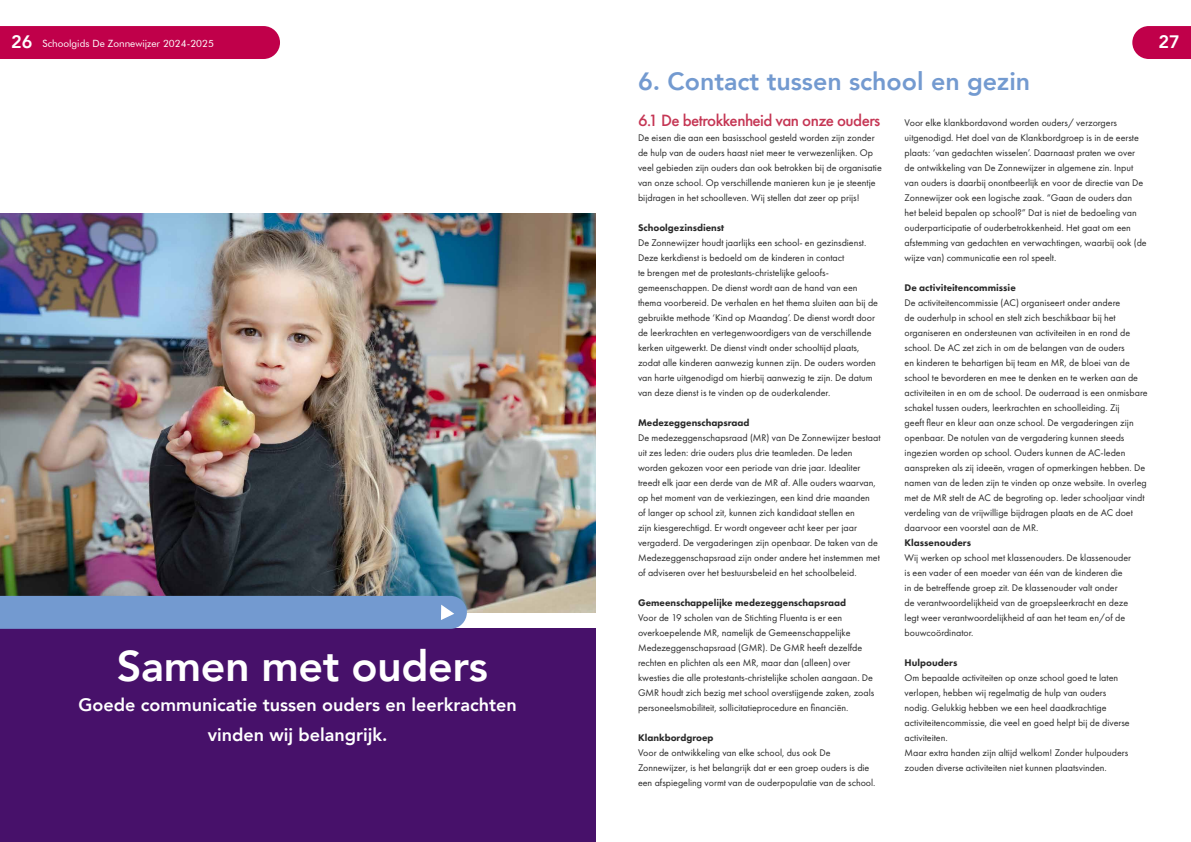
<style>
.page{position:relative;width:1191px;height:842px;background:#fff}
.page>*{position:absolute;margin:0;border:0;box-sizing:border-box;transform-origin:0 0}
.t1{font:800 43px "Avenir";letter-spacing:-.01em;color:#fff}
.t2{font:800 25px "Avenir";color:#739ad0}
.t3{font:800 18px/30px "Avenir";color:#fff;text-align:center}
.t4{font:500 17px "Futura PT";letter-spacing:-.03em;color:#c53654}
.t5{font:10px/15px "Futura PT";color:#292929}
.t6{font:800 10px "Futura PT";color:#292929}
.t7{font:10px "Futura BT";color:#fff}
.s1{font-family:"Avenir";font-weight:800;font-size:18px}
</style>
<div class="page">
<div style="left:0;top:26px;width:280px;height:33px;background:#c0004a"></div>
<svg style="left:1132px;top:26px;width:59px;height:33px"></svg>
<div style="left:0;top:629px;width:595px;height:213px;background:#47116a"></div>
<img style="left:0;top:213px;width:595px;height:399px">
<div style="left:0;top:596px;width:467px;height:33px;background:#739ad0"></div>
<p class="t7" style="left:11px;top:37px;width:204px"><span class="s1">26</span> Schoolgids De Zonnewijzer 2024-2025</p>
<h3 class="t3" style="left:1158px;top:27px;width:23px">27</h3>
<h1 class="t1" style="left:117px;top:633px;width:372px">Samen met ouders</h1>
<h3 class="t3" style="left:78px;top:690px;width:440px">Goede communicatie tussen ouders en leerkrachten vinden wij belangrijk.</h3>
<h2 class="t2" style="left:638px;top:62px;width:394px">6. Contact tussen school en gezin</h2>
<h3 class="t4" style="left:638px;top:110px;width:244px">6.1 De betrokkenheid van onze ouders</h3>
<p class="t5" style="left:638px;top:130px;width:245px">De eisen die aan een basisschool gesteld worden zijn zonder de hulp van de ouders haast niet meer te verwezenlijken. Op veel gebieden zijn ouders dan ook betrokken bij de organisatie van onze school. Op verschillende manieren kun je je steentje bijdragen in het schoolleven. Wij stellen dat zeer op prijs!</p>
<p class="t6" style="left:638px;top:221px;width:88px">Schoolgezinsdienst</p>
<p class="t5" style="left:638px;top:235px;width:241px">De Zonnewijzer houdt jaarlijks een school- en gezinsdienst.<br>Deze kerkdienst is bedoeld om de kinderen in contact<br>te brengen met de protestants-christelijke geloofs&shy;gemeenschappen. De dienst wordt aan de hand van een thema voorbereid. De verhalen en het thema sluiten aan bij de gebruikte methode ‘Kind op Maandag’. De dienst wordt door de leerkrachten en vertegenwoordigers van de verschillende kerken uitgewerkt. De dienst vindt onder schooltijd plaats, zodat alle kinderen aanwezig kunnen zijn. De ouders worden van harte uitgenodigd om hierbij aanwezig te zijn. De datum van deze dienst is te vinden op de ouderkalender.</p>
<p class="t6" style="left:638px;top:416px;width:113px">Medezeggenschapsraad</p>
<p class="t5" style="left:638px;top:430px;width:244px">De medezeggenschapsraad (MR) van De Zonnewijzer bestaat uit zes leden: drie ouders plus drie teamleden. De leden worden gekozen voor een periode van drie jaar. Idealiter treedt elk jaar een derde van de MR af. Alle ouders waarvan, op het moment van de verkiezingen, een kind drie maanden<br>of langer op school zit, kunnen zich kandidaat stellen en<br>zijn kiesgerechtigd. Er wordt ongeveer acht keer per jaar vergaderd. De vergaderingen zijn openbaar. De taken van de Medezeggenschapsraad zijn onder andere het instemmen met of adviseren over het bestuursbeleid en het schoolbeleid.</p>
<p class="t6" style="left:638px;top:596px;width:209px">Gemeenschappelijke medezeggenschapsraad</p>
<p class="t5" style="left:638px;top:610px;width:238px">Voor de 19 scholen van de Stichting Fluenta is er een overkoepelende MR, namelijk de Gemeenschappelijke Medezeggenschapsraad (GMR). De GMR heeft dezelfde rechten en plichten als een MR, maar dan (alleen) over kwesties die alle protestants-christelijke scholen aangaan. De GMR houdt zich bezig met school overstijgende zaken, zoals personeelsmobiliteit, sollicitatieprocedure en financiën.</p>
<p class="t6" style="left:638px;top:731px;width:77px">Klankbordgroep</p>
<p class="t5" style="left:638px;top:745px;width:239px">Voor de ontwikkeling van elke school, dus ook De<br>Zonnewijzer, is het belangrijk dat er een groep ouders is die een afspiegeling vormt van de ouderpopulatie van de school.</p>
<p class="t5" style="left:904px;top:115px;width:244px">Voor elke klankbordavond worden ouders/ verzorgers uitgenodigd. Het doel van de Klankbordgroep is in de eerste plaats: ‘van gedachten wisselen’. Daarnaast praten we over de ontwikkeling van De Zonnewijzer in algemene zin. Input van ouders is daarbij onontbeerlijk en voor de directie van De Zonnewijzer ook een logische zaak. “Gaan de ouders dan<br>het beleid bepalen op school?” Dat is niet de bedoeling van ouderparticipatie of ouderbetrokkenheid. Het gaat om een afstemming van gedachten en verwachtingen, waarbij ook (de wijze van) communicatie een rol speelt.</p>
<p class="t6" style="left:904px;top:281px;width:113px">De activiteitencommissie</p>
<p class="t5" style="left:904px;top:295px;width:244px">De activiteitencommissie (AC) organiseert onder andere<br>de ouderhulp in school en stelt zich beschikbaar bij het organiseren en ondersteunen van activiteiten in en rond de school. De AC zet zich in om de belangen van de ouders<br>en kinderen te behartigen bij team en MR, de bloei van de school te bevorderen en mee te denken en te werken aan de activiteiten in en om de school. De ouderraad is een onmisbare schakel tussen ouders, leerkrachten en schoolleiding. Zij<br>geeft fleur en kleur aan onze school. De vergaderingen zijn openbaar. De notulen van de vergadering kunnen steeds ingezien worden op school. Ouders kunnen de AC-leden aanspreken als zij ideeën, vragen of opmerkingen hebben. De namen van de leden zijn te vinden op onze website. In overleg met de MR stelt de AC de begroting op. Ieder schooljaar vindt verdeling van de vrijwillige bijdragen plaats en de AC doet daarvoor een voorstel aan de MR.</p>
<p class="t6" style="left:904px;top:536px;width:68px">Klassenouders</p>
<p class="t5" style="left:904px;top:550px;width:228px">Wij werken op school met klassenouders. De klassenouder is een vader of een moeder van één van de kinderen die in de betreffende groep zit. De klassenouder valt onder<br>de verantwoordelijkheid van de groepsleerkracht en deze legt weer verantwoordelijkheid af aan het team en/of de bouwcoördinator.</p>
<p class="t6" style="left:904px;top:656px;width:54px">Hulpouders</p>
<p class="t5" style="left:904px;top:670px;width:227px">Om bepaalde activiteiten op onze school goed te laten verlopen, hebben wij regelmatig de hulp van ouders nodig. Gelukkig hebben we een heel daadkrachtige activiteitencommissie, die veel en goed helpt bij de diverse activiteiten.<br>Maar extra handen zijn altijd welkom! Zonder hulpouders zouden diverse activiteiten niet kunnen plaatsvinden.</p>
</div>
